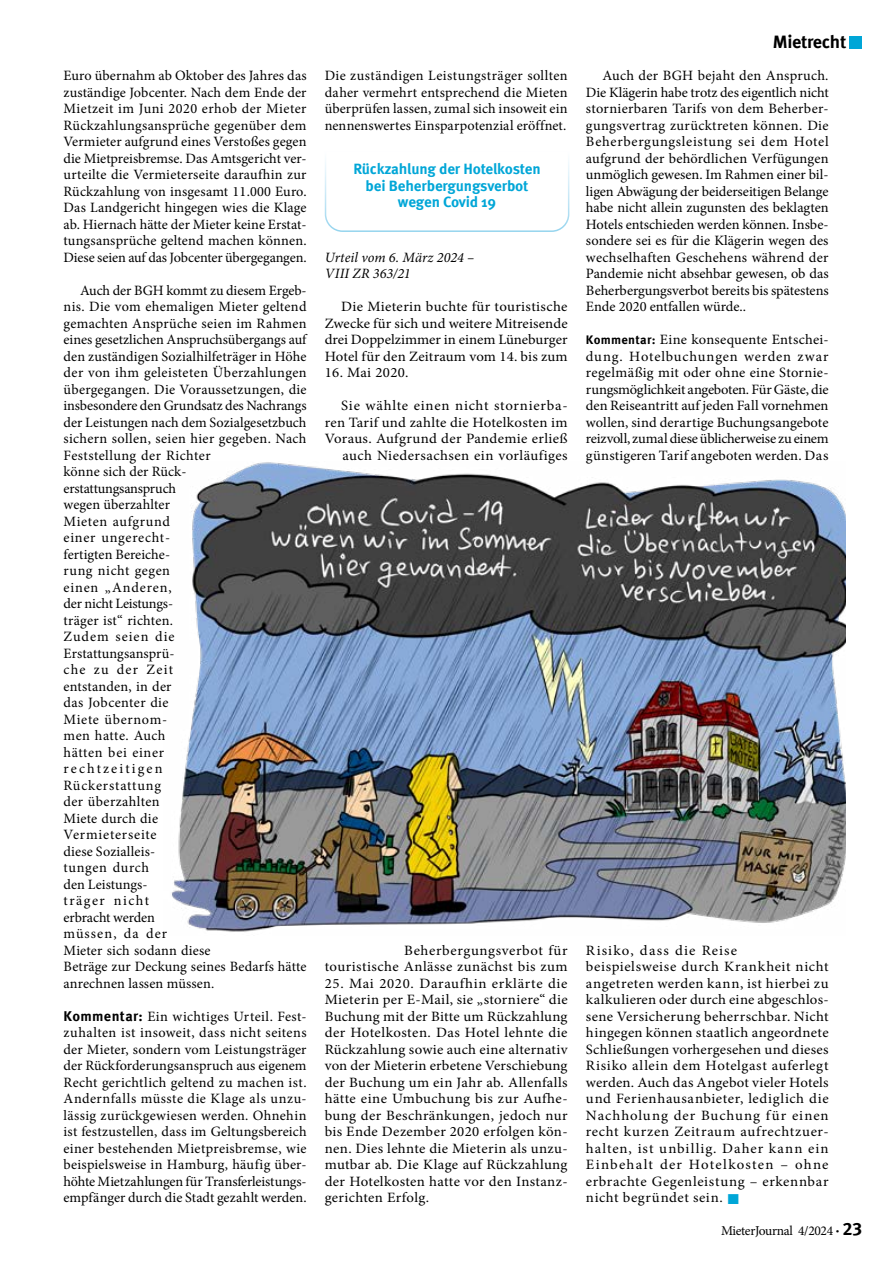
<style>
.page{position:relative;width:893px;height:1263px;background:#fff}
.page>*{position:absolute;margin:0;border:0;box-sizing:border-box;transform-origin:0 0}
.t1{font:700 18px "Meta Pro";letter-spacing:-.015em;color:#000}
.BGH_Themen{font:700 15px/16.5px "Meta Pro";letter-spacing:-.01em;color:#00a6d7;text-align:center}
.BGH_Fliesstext{font:14.25px/16.5px "Minion Pro";letter-spacing:.015em;color:#000;text-align:justify}
.BGH_Kommentarspalte{font:14.25px/16.5px "Minion Pro";letter-spacing:.025em;color:#000;text-align:justify}
.BGH_Fliesstext-2{font:14.25px/16.5px "Minion Pro";letter-spacing:.015em;color:#000;text-align:justify;scale:1.04 1}
.BGH_Kommentarspalte-2{font:14.25px/16.5px "Minion Pro";letter-spacing:.025em;color:#000;scale:1.04 1}
.BGH_Urteile_Gesetzesangabe{font:italic 14.25px/16.5px "Minion Pro";letter-spacing:.005em;color:#000}
.t2{font:13.5px "Minion Pro";letter-spacing:-.03em;color:#000}
.s1{font-family:"Meta Pro";font-weight:700}
.s2{font-family:"Meta Pro";font-weight:700;font-size:12.45px}
.s3{font-family:"Meta Pro";font-weight:700;font-size:18px}
</style>
<div class="page">
<svg style="left:324px;top:160px;width:246px;height:72px"></svg>
<img style="left:172px;top:462px;width:674px;height:470px">
<div style="left:850px;top:36px;width:12px;height:12px;background:#00a6d7"></div>
<p class="BGH_Fliesstext" style="left:64px;top:68px;width:245px">Euro übernahm ab Oktober des Jahres das zuständige Jobcenter. Nach dem Ende der Mietzeit im Juni 2020 erhob der Mieter Rückzahlungsansprüche gegenüber dem Vermieter aufgrund eines Verstoßes gegen die Mietpreisbremse. Das Amtsgericht ver&shy;urteilte die Vermieterseite daraufhin zur Rückzahlung von insgesamt 11.000 Euro.<br>Das Landgericht hingegen wies die Klage ab. Hiernach hätte der Mieter keine Erstat&shy;tungsansprüche geltend machen können.<br>Diese seien auf das Jobcenter übergegangen.</p>
<p class="BGH_Fliesstext" style="left:64px;top:282px;width:246px;text-align:left;text-indent:16px">Auch der BGH kommt zu diesem Ergeb&shy;nis. Die vom ehemaligen Mieter geltend gemachten Ansprüche seien im Rahmen eines gesetzlichen Anspruchsübergangs auf den zuständigen Sozialhilfeträger in Höhe der von ihm geleisteten Überzahlungen übergegangen. Die Voraussetzungen, die insbesondere den Grundsatz des Nachrangs der Leistungen nach dem Sozialgesetzbuch sichern sollen, seien hier gegeben. Nach<br>Feststellung der Richter<br>könne sich der Rück-<br>erstattungsanspruch<br>wegen überzahlter<br>Mieten aufgrund<br>einer ungerecht-<br>fertigten Bereiche-<br>rung nicht gegen<br>einen „Anderen,<br>der nicht Leistungs-<br>träger ist“ richten.<br>Zudem seien die<br>Erstattungsansprü-<br>che zu der Zeit<br>entstanden, in der<br>das Jobcenter die<br>Miete übernom-<br>men hatte. Auch<br>hätten bei einer<br>rechtzeitigen<br>Rückerstattung<br>der überzahlten<br>Miete durch die<br>Vermieterseite<br>diese Sozialleis-<br>tungen durch<br>den Leistungs-<br>träger nicht<br>erbracht werden<br>müssen, da der<br>Mieter sich sodann diese<br>Beträge zur Deckung seines Bedarfs hätte anrechnen lassen müssen.</p>
<p class="BGH_Kommentarspalte" style="left:64px;top:1008px;width:245px"><span class="s1">Kommentar:</span> Ein wichtiges Urteil. Fest&shy;zuhalten ist insoweit, dass nicht seitens der Mieter, sondern vom Leistungsträger der Rückforderungsanspruch aus eigenem Recht gerichtlich geltend zu machen ist.<br>Andernfalls müsste die Klage als unzu&shy;lässig zurückgewiesen werden. Ohnehin ist festzustellen, dass im Geltungsbereich einer bestehenden Mietpreisbremse, wie beispielsweise in Hamburg, häufig über&shy;höhte Mietzahlungen für Transferleistungs&shy;empfänger durch die Stadt gezahlt werden.</p>
<p class="BGH_Kommentarspalte" style="left:325px;top:68px;width:244px">Die zuständigen Leistungsträger sollten daher vermehrt entsprechend die Mieten überprüfen lassen, zumal sich insoweit ein nennenswertes Einsparpotenzial eröffnet.</p>
<p class="BGH_Themen" style="left:353px;top:160px;width:189px">Rückzahlung der Hotelkosten bei Beherbergungsverbot wegen Covid 19</p>
<p class="BGH_Urteile_Gesetzesangabe" style="left:325px;top:249px;width:151px">Urteil vom 6. März 2024 –<br>VIII ZR 363/21</p>
<p class="BGH_Fliesstext-2" style="left:325px;top:299px;width:235px;text-indent:16px">Die Mieterin buchte für touristische Zwecke für sich und weitere Mitreisende drei Doppelzimmer in einem Lüneburger Hotel für den Zeitraum vom 14. bis zum</p>
<p class="BGH_Fliesstext-2" style="left:325px;top:365px;width:82px">16. Mai 2020.</p>
<p class="BGH_Fliesstext-2" style="left:325px;top:398px;width:235px;text-align:right">Sie wählte einen nicht stornierba&shy;ren Tarif und zahlte die Hotelkosten im Voraus. Aufgrund der Pandemie erließ auch Niedersachsen ein vorläufiges</p>
<p class="BGH_Fliesstext-2" style="left:325px;top:942px;width:235px;text-align:right">Beherbergungsverbot für<br>touristische Anlässe zunächst bis zum</p>
<p class="BGH_Fliesstext-2" style="left:325px;top:975px;width:235px">25. Mai 2020. Daraufhin erklärte die Mieterin per E-Mail, sie „storniere“ die Buchung mit der Bitte um Rückzahlung der Hotelkosten. Das Hotel lehnte die Rückzahlung sowie auch eine alternativ von der Mieterin erbetene Verschiebung der Buchung um ein Jahr ab. Allenfalls hätte eine Umbuchung bis zur Aufhe&shy;bung der Beschränkungen, jedoch nur bis Ende Dezember 2020 erfolgen kön&shy;nen. Dies lehnte die Mieterin als unzu&shy;mutbar ab. Die Klage auf Rückzahlung der Hotelkosten hatte vor den Instanz&shy;gerichten Erfolg.</p>
<p class="t1" style="left:773px;top:28px;width:75px">Mietrecht</p>
<p class="BGH_Fliesstext" style="left:586px;top:68px;width:244px;text-indent:16px">Auch der BGH bejaht den Anspruch.<br>Die Klägerin habe trotz des eigentlich nicht stornierbaren Tarifs von dem Beherber&shy;gungsvertrag zurücktreten können. Die Beherbergungsleistung sei dem Hotel aufgrund der behördlichen Verfügungen unmöglich gewesen. Im Rahmen einer bil&shy;ligen Abwägung der beiderseitigen Belange habe nicht allein zugunsten des beklagten Hotels entschieden werden können. Insbe&shy;sondere sei es für die Klägerin wegen des wechselhaften Geschehens während der Pandemie nicht absehbar gewesen, ob das Beherbergungsverbot bereits bis spätestens Ende 2020 entfallen würde..</p>
<p class="BGH_Kommentarspalte" style="left:586px;top:332px;width:244px"><span class="s2">Kommentar:</span> Eine konsequente Entschei&shy;dung. Hotelbuchungen werden zwar regelmäßig mit oder ohne eine Stornie&shy;rungsmöglichkeit angeboten. Für Gäste, die den Reiseantritt auf jeden Fall vornehmen wollen, sind derartige Buchungsangebote reizvoll, zumal diese üblicherweise zu einem günstigeren Tarif angeboten werden. Das</p>
<p class="BGH_Kommentarspalte-2" style="left:586px;top:942px;width:235px">Risiko, dass die Reise beispielsweise durch Krankheit nicht angetreten werden kann, ist hierbei zu kalkulieren oder durch eine abgeschlos&shy;sene Versicherung beherrschbar. Nicht hingegen können staatlich angeordnete Schließungen vorhergesehen und dieses Risiko allein dem Hotelgast auferlegt werden. Auch das Angebot vieler Hotels und Ferienhausanbieter, lediglich die Nachholung der Buchung für einen recht kurzen Zeitraum aufrechtzuer&shy;halten, ist unbillig. Daher kann ein Einbehalt der Hotelkosten – ohne erbrachte Gegenleistung – erkennbar nicht begründet sein.</p>
<p class="t2" style="left:721px;top:1222px;width:143px">MieterJournal 4/2024 <span class="s1">·</span> <span class="s3">23</span></p>
</div>
